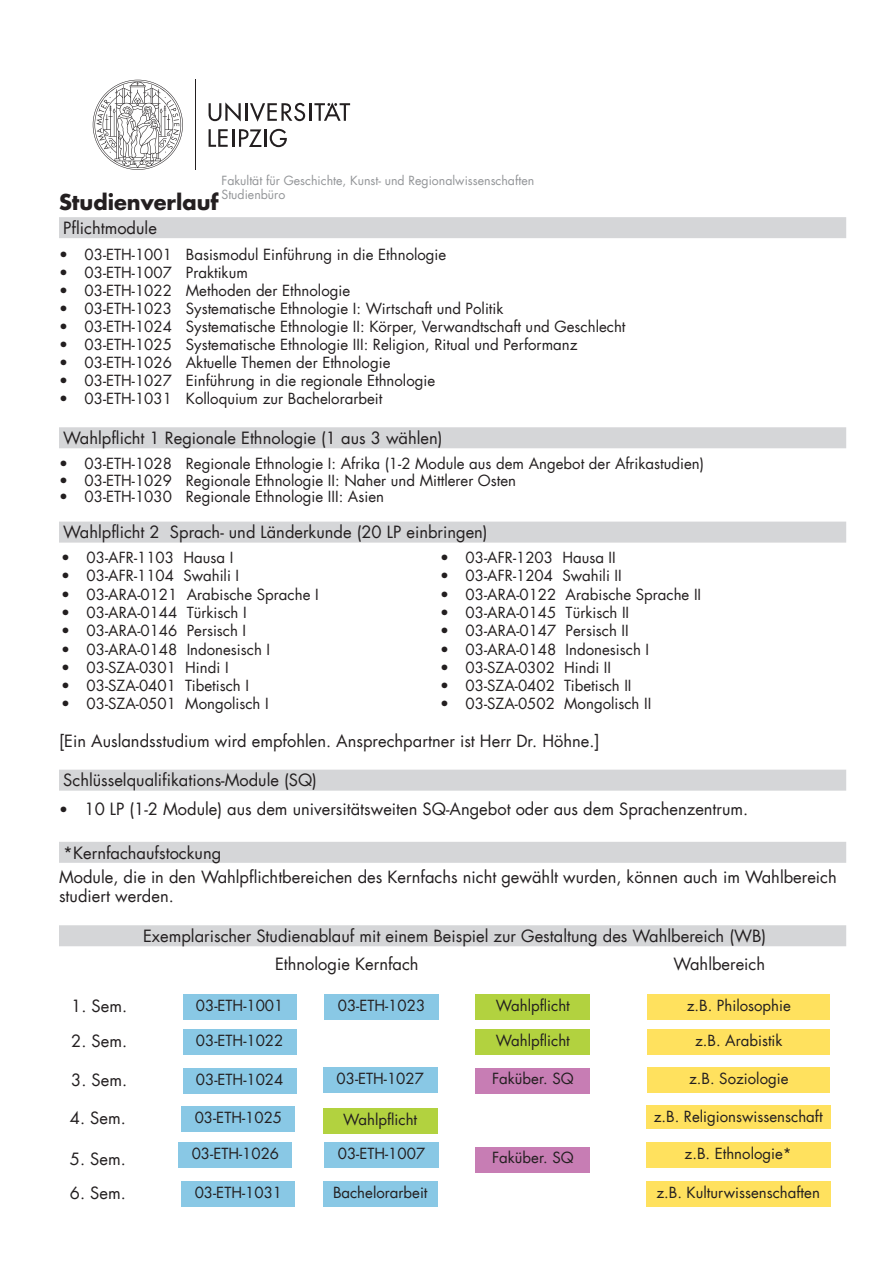
<style>
.page{position:relative;width:893px;height:1263px;background:#fff}
.page>*{position:absolute;margin:0;border:0;box-sizing:border-box;transform-origin:0 0}
.t1{font:700 21px "Futura";color:#231f20}
.Fließtext{font:16.5px/19.8px "Futura";color:#231f20}
.Überschrift{font:16.5px "Futura";color:#231f20}
.Fließtext-2{font:15px "Futura";color:#231f20}
.t2{font:12.3px/14.9px "Futura";color:#939598}
.s1{font-size:15px}
</style>
<div class="page">
<hr style="left:245px;top:103px;width:3px;height:18px;background:#231f20">
<svg style="left:209px;top:102px;width:32px;height:20px"></svg>
<svg style="left:250px;top:102px;width:100px;height:20px"></svg>
<svg style="left:270px;top:129px;width:17px;height:18px"></svg>
<hr style="left:264px;top:129px;width:3px;height:18px;background:#231f20">
<svg style="left:209px;top:129px;width:52px;height:18px"></svg>
<hr style="left:195px;top:80px;width:1px;height:90px;background:#231f20">
<svg style="left:93px;top:80px;width:90px;height:90px"></svg>
<div style="left:59px;top:217px;width:787px;height:21px;background:#d5d6d8"></div>
<div style="left:59px;top:427px;width:787px;height:21px;background:#d5d6d8"></div>
<div style="left:59px;top:522px;width:787px;height:21px;background:#d5d6d8"></div>
<div style="left:59px;top:770px;width:787px;height:21px;background:#d5d6d8"></div>
<div style="left:59px;top:842px;width:787px;height:21px;background:#d5d6d8"></div>
<div style="left:59px;top:925px;width:787px;height:21px;background:#d5d6d8"></div>
<div style="left:183px;top:994px;width:114px;height:25px;background:#89c8e5"></div>
<div style="left:183px;top:1029px;width:114px;height:25px;background:#89c8e5"></div>
<div style="left:183px;top:1068px;width:114px;height:25px;background:#89c8e5"></div>
<div style="left:182px;top:1106px;width:113px;height:25px;background:#89c8e5"></div>
<div style="left:179px;top:1143px;width:113px;height:25px;background:#89c8e5"></div>
<div style="left:182px;top:1181px;width:113px;height:25px;background:#89c8e5"></div>
<div style="left:324px;top:994px;width:115px;height:25px;background:#89c8e5"></div>
<div style="left:323px;top:1068px;width:115px;height:25px;background:#89c8e5"></div>
<div style="left:324px;top:1143px;width:115px;height:25px;background:#89c8e5"></div>
<div style="left:323px;top:1181px;width:115px;height:25px;background:#89c8e5"></div>
<div style="left:476px;top:994px;width:114px;height:25px;background:#b2d23f"></div>
<div style="left:476px;top:1029px;width:114px;height:26px;background:#b2d23f"></div>
<div style="left:476px;top:1068px;width:114px;height:25px;background:#c77db4"></div>
<div style="left:476px;top:1147px;width:114px;height:25px;background:#c77db4"></div>
<div style="left:323px;top:1108px;width:115px;height:25px;background:#b2d23f"></div>
<div style="left:647px;top:994px;width:183px;height:25px;background:#ffe15e"></div>
<div style="left:647px;top:1029px;width:183px;height:25px;background:#ffe15e"></div>
<div style="left:647px;top:1068px;width:183px;height:25px;background:#ffe15e"></div>
<div style="left:646px;top:1106px;width:184px;height:23px;background:#ffe15e"></div>
<div style="left:646px;top:1143px;width:184px;height:25px;background:#ffe15e"></div>
<div style="left:646px;top:1181px;width:184px;height:25px;background:#ffe15e"></div>
<p class="t2" style="left:221px;top:173px;width:314px">Fakultät für Geschichte, Kunst- und Regionalwissenschaften<br>Studienbüro</p>
<p class="t1" style="left:59px;top:188px;width:161px">Studienverlauf</p>
<p class="Überschrift" style="left:63px;top:217px;width:95px">Pflichtmodule</p>
<p class="Fließtext-2" style="left:59px;top:245px;width:389px">• 03-ETH-1001 Basismodul Einführung in die Ethnologie</p>
<p class="Fließtext-2" style="left:59px;top:263px;width:190px">• 03-ETH-1007 Praktikum</p>
<p class="Fließtext-2" style="left:59px;top:281px;width:293px">• 03-ETH-1022 Methoden der Ethnologie</p>
<p class="Fließtext-2" style="left:59px;top:299px;width:446px">• 03-ETH-1023 Systematische Ethnologie I: Wirtschaft und Politik</p>
<p class="Fließtext-2" style="left:59px;top:317px;width:568px">• 03-ETH-1024 Systematische Ethnologie II: Körper, Verwandtschaft und Geschlecht</p>
<p class="Fließtext-2" style="left:59px;top:335px;width:520px">• 03-ETH-1025 Systematische Ethnologie III: Religion, Ritual und Performanz</p>
<p class="Fließtext-2" style="left:59px;top:353px;width:333px">• 03-ETH-1026 Aktuelle Themen der Ethnologie</p>
<p class="Fließtext-2" style="left:59px;top:371px;width:378px">• 03-ETH-1027 Einführung in die regionale Ethnologie</p>
<p class="Fließtext-2" style="left:59px;top:389px;width:325px">• 03-ETH-1031 Kolloquium zur Bachelorarbeit</p>
<p class="Überschrift" style="left:63px;top:427px;width:381px">Wahlpflicht 1 Regionale Ethnologie (1 aus 3 wählen)</p>
<p class="Fließtext-2" style="left:59px;top:454px;width:647px">• 03-ETH-1028 Regionale Ethnologie I: Afrika (1-2 Module aus dem Angebot der Afrikastudien)</p>
<p class="Fließtext-2" style="left:59px;top:470px;width:459px">• 03-ETH-1029 Regionale Ethnologie II: Naher und Mittlerer Osten</p>
<p class="Fließtext-2" style="left:59px;top:487px;width:327px">• 03-ETH-1030 Regionale Ethnologie III: Asien</p>
<p class="Überschrift" style="left:63px;top:522px;width:426px">Wahlpflicht 2 Sprach- und Länderkunde (20 LP einbringen)</p>
<p class="Fließtext-2" style="left:61px;top:548px;width:174px">• 03-AFR-1103 Hausa I</p>
<p class="Fließtext-2" style="left:440px;top:548px;width:177px">• 03-AFR-1203 Hausa II</p>
<p class="Fließtext-2" style="left:61px;top:566px;width:180px">• 03-AFR-1104 Swahili I</p>
<p class="Fließtext-2" style="left:440px;top:566px;width:183px">• 03-AFR-1204 Swahili II</p>
<p class="Fließtext-2" style="left:61px;top:585px;width:259px">• 03-ARA-0121 Arabische Sprache I</p>
<p class="Fließtext-2" style="left:440px;top:585px;width:263px">• 03-ARA-0122 Arabische Sprache II</p>
<p class="Fließtext-2" style="left:61px;top:603px;width:187px">• 03-ARA-0144 Türkisch I</p>
<p class="Fließtext-2" style="left:440px;top:603px;width:191px">• 03-ARA-0145 Türkisch II</p>
<p class="Fließtext-2" style="left:61px;top:621px;width:187px">• 03-ARA-0146 Persisch I</p>
<p class="Fließtext-2" style="left:440px;top:621px;width:190px">• 03-ARA-0147 Persisch II</p>
<p class="Fließtext-2" style="left:61px;top:639px;width:210px">• 03-ARA-0148 Indonesisch I</p>
<p class="Fließtext-2" style="left:440px;top:639px;width:210px">• 03-ARA-0148 Indonesisch I</p>
<p class="Fließtext-2" style="left:61px;top:658px;width:169px">• 03-SZA-0301 Hindi I</p>
<p class="Fließtext-2" style="left:440px;top:658px;width:173px">• 03-SZA-0302 Hindi II</p>
<p class="Fließtext-2" style="left:61px;top:676px;width:189px">• 03-SZA-0401 Tibetisch I</p>
<p class="Fließtext-2" style="left:440px;top:676px;width:193px">• 03-SZA-0402 Tibetisch II</p>
<p class="Fließtext-2" style="left:61px;top:694px;width:209px">• 03-SZA-0501 Mongolisch I</p>
<p class="Fließtext-2" style="left:440px;top:694px;width:213px">• 03-SZA-0502 Mongolisch II</p>
<p class="Fließtext" style="left:59px;top:731px;width:542px">[Ein Auslandsstudium wird empfohlen. Ansprechpartner ist Herr Dr. Höhne.]</p>
<p class="Überschrift" style="left:63px;top:770px;width:255px">Schlüsselqualifikations-Module (SQ)</p>
<p class="Fließtext" style="left:59px;top:799px;width:691px"><span class="s1">•</span> 10 LP (1-2 Module) aus dem universitätsweiten SQ-Angebot oder aus dem Sprachenzentrum.</p>
<p class="Überschrift" style="left:63px;top:842px;width:160px">*Kernfachaufstockung</p>
<p class="Fließtext" style="left:59px;top:867px;width:779px">Module, die in den Wahlpflichtbereichen des Kernfachs nicht gewählt wurden, können auch im Wahlbereich studiert werden.</p>
<p class="Überschrift" style="left:143px;top:925px;width:625px">Exemplarischer Studienablauf mit einem Beispiel zur Gestaltung des Wahlbereich (WB)</p>
<p class="Fließtext" style="left:275px;top:954px;width:145px">Ethnologie Kernfach</p>
<p class="Fließtext" style="left:673px;top:954px;width:93px">Wahlbereich</p>
<p class="Fließtext" style="left:71px;top:996px;width:57px">1. Sem.</p>
<p class="Fließtext" style="left:71px;top:1031px;width:57px">2. Sem.</p>
<p class="Fließtext" style="left:71px;top:1070px;width:57px">3. Sem.</p>
<p class="Fließtext" style="left:70px;top:1108px;width:57px">4. Sem.</p>
<p class="Fließtext" style="left:70px;top:1149px;width:57px">5. Sem.</p>
<p class="Fließtext" style="left:70px;top:1183px;width:57px">6. Sem.</p>
<p class="Fließtext-2" style="left:496px;top:995px;width:75px">Wahlpflicht</p>
<p class="Fließtext-2" style="left:496px;top:1031px;width:75px">Wahlpflicht</p>
<p class="Fließtext-2" style="left:492px;top:1069px;width:83px">Faküber. SQ</p>
<p class="Fließtext-2" style="left:687px;top:995px;width:106px">z.B. Philosophie</p>
<p class="Fließtext-2" style="left:695px;top:1031px;width:89px">z.B. Arabistik</p>
<p class="Fließtext-2" style="left:689px;top:1069px;width:101px">z.B. Soziologie</p>
<p class="Fließtext-2" style="left:654px;top:1107px;width:170px">z.B. Religionswissenschaft</p>
<p class="Fließtext-2" style="left:685px;top:1144px;width:109px">z.B. Ethnologie*</p>
<p class="Fließtext-2" style="left:656px;top:1183px;width:165px">z.B. Kulturwissenschaften</p>
<p class="Fließtext-2" style="left:338px;top:996px;width:89px">03-ETH-1023</p>
<p class="Fließtext-2" style="left:196px;top:996px;width:89px">03-ETH-1001</p>
<p class="Fließtext-2" style="left:196px;top:1031px;width:89px">03-ETH-1022</p>
<p class="Fließtext-2" style="left:196px;top:1070px;width:89px">03-ETH-1024</p>
<p class="Fließtext-2" style="left:195px;top:1107px;width:89px">03-ETH-1025</p>
<p class="Fließtext-2" style="left:192px;top:1144px;width:89px">03-ETH-1026</p>
<p class="Fließtext-2" style="left:195px;top:1183px;width:89px">03-ETH-1031</p>
<p class="Fließtext-2" style="left:337px;top:1069px;width:89px">03-ETH-1027</p>
<p class="Fließtext-2" style="left:343px;top:1109px;width:75px">Wahlpflicht</p>
<p class="Fließtext-2" style="left:338px;top:1144px;width:89px">03-ETH-1007</p>
<p class="Fließtext-2" style="left:333px;top:1183px;width:96px">Bachelorarbeit</p>
<p class="Fließtext-2" style="left:492px;top:1148px;width:83px">Faküber. SQ</p>
</div>
